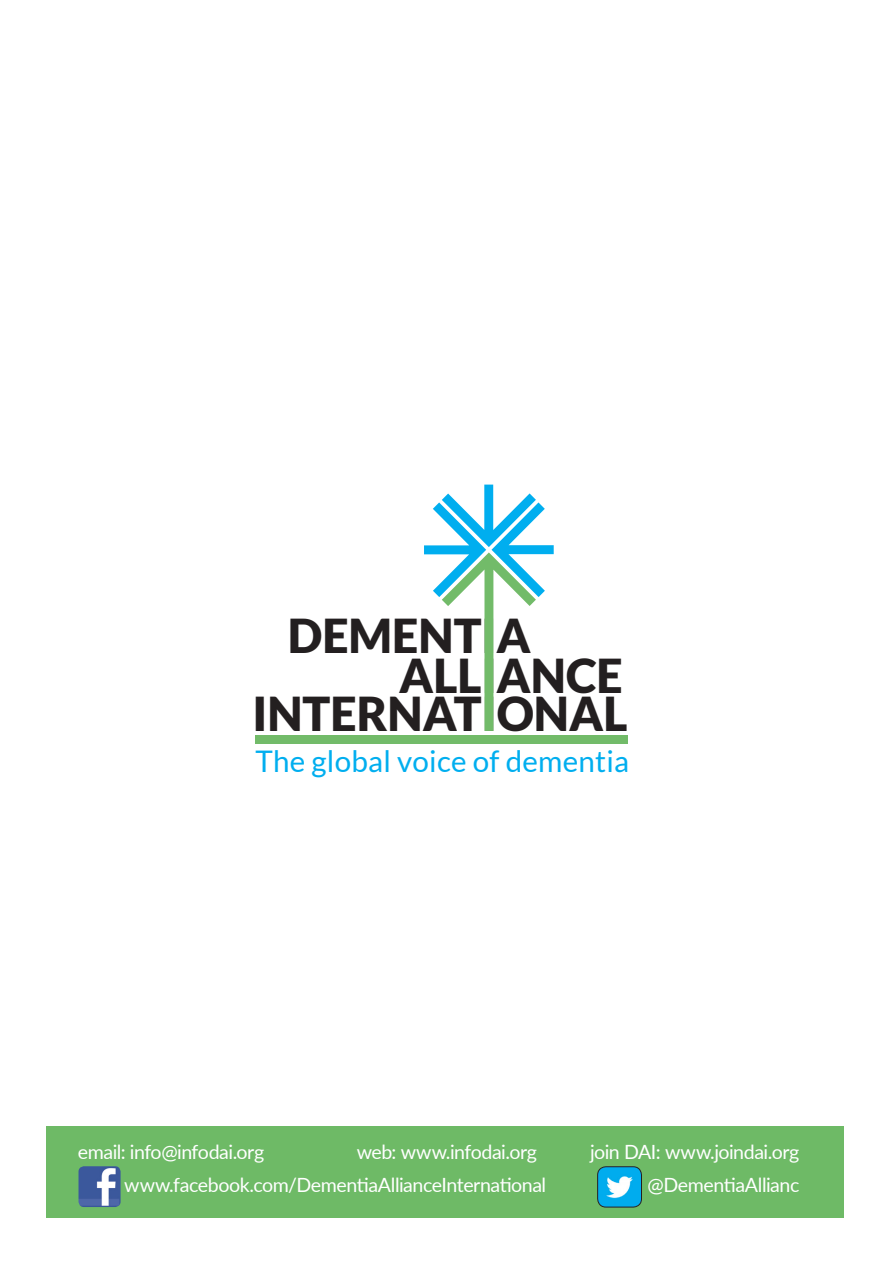
<style>
.page{position:relative;width:893px;height:1263px;background:#fff}
.page>*{position:absolute;margin:0;border:0;box-sizing:border-box;transform-origin:0 0}
.t1{font:900 46.8px "Lato";color:#231f20}
.t2{font:29.7px "Lato";letter-spacing:.01em;color:#00aeef}
.t3{font:19.65px "Lato";letter-spacing:-.025em;color:#fff}
</style>
<div class="page">
<div style="left:46px;top:1126px;width:798px;height:92px;background:#6eba66"></div>
<img style="left:79px;top:1166px;width:42px;height:41px">
<img style="left:598px;top:1167px;width:43px;height:40px">
<div style="left:597px;top:1166px;width:45px;height:41px;border:1px solid #231f20;border-radius:8px"></div>
<div style="left:255px;top:735px;width:373px;height:9px;background:#72bb69"></div>
<svg style="left:424px;top:485px;width:130px;height:246px"></svg>
<p class="t1" style="left:288px;top:609px;width:244px">DEMENTIA</p>
<p class="t1" style="left:399px;top:649px;width:225px">ALLIANCE</p>
<p class="t1" style="left:252px;top:687px;width:376px">INTERNATIONAL</p>
<p class="t2" style="left:255px;top:745px;width:375px">The global voice of dementia</p>
<p class="t3" style="left:78px;top:1137px;width:188px">email: info@infodai.org</p>
<p class="t3" style="left:357px;top:1137px;width:182px">web: www.infodai.org</p>
<p class="t3" style="left:590px;top:1137px;width:211px">join DAI: www.joindai.org</p>
<p class="t3" style="left:124px;top:1171px;width:424px">www.facebook.com/DementiaAllianceInternational</p>
<p class="t3" style="left:647px;top:1171px;width:153px">@DementiaAllianc</p>
</div>
